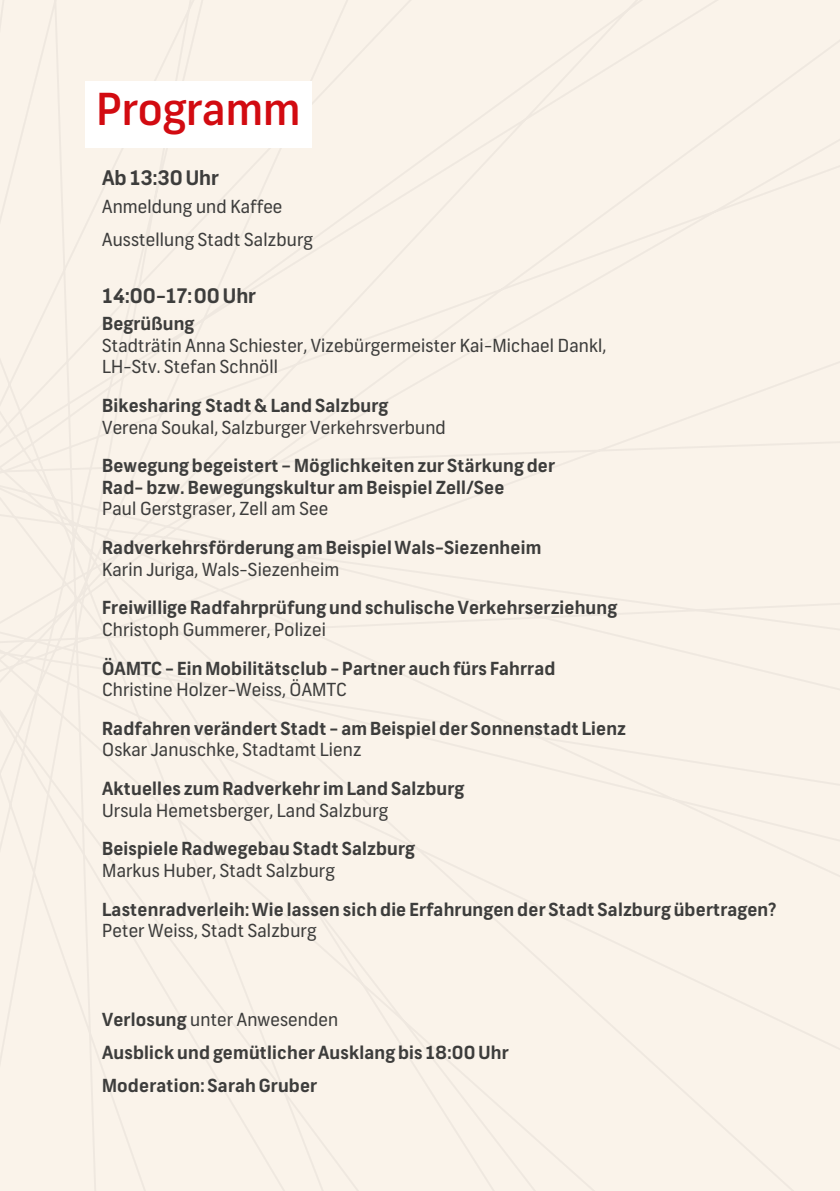
<style>
.page{position:relative;width:840px;height:1191px;background:#fff}
.page>*{position:absolute;margin:0;border:0;box-sizing:border-box;transform-origin:0 0}
.t1{font:500 44px "Frank";color:#d20b11}
.t2{font:700 20px "Frank";color:#3d3d3c}
.t3{font:700 18px/33px "Frank";letter-spacing:.01em;color:#3d3d3c}
.t4{font:18px/33px "Frank";letter-spacing:.01em;color:#3d3d3c}
.s1{font-weight:400}
</style>
<div class="page">
<div style="left:0;top:0;width:839px;height:1191px;background:#faf3ea"></div>
<div style="left:85px;top:81px;width:226px;height:67px;background:#fff"></div>
<h1 class="t1" style="left:96px;top:83px;width:205px">Programm</h1>
<p class="t2" style="left:102px;top:166px;width:118px">Ab 13:30 Uhr</p>
<p class="t4" style="left:102px;top:190px;width:212px">Anmeldung und Kaffee<br>Ausstellung Stadt Salzburg</p>
<p class="t2" style="left:102px;top:283px;width:155px">14:00-17:00 Uhr</p>
<p class="t3" style="left:102px;top:308px;width:94px">Begrüßung</p>
<p class="t4" style="left:102px;top:335px;width:505px;line-height:21.6px">Stadträtin Anna Schiester, Vizebürgermeister Kai-Michael Dankl,<br>LH-Stv. Stefan Schnöll</p>
<p class="t3" style="left:102px;top:390px;width:287px">Bikesharing Stadt &amp; Land Salzburg</p>
<p class="t4" style="left:102px;top:411px;width:345px">Verena Soukal, Salzburger Verkehrsverbund</p>
<p class="t3" style="left:102px;top:456px;width:454px;line-height:21.6px">Bewegung begeistert – Möglichkeiten zur Stärkung der<br>Rad- bzw. Bewegungskultur am Beispiel Zell/See</p>
<p class="t4" style="left:102px;top:493px;width:227px">Paul Gerstgraser, Zell am See</p>
<p class="t3" style="left:102px;top:532px;width:440px">Radverkehrsförderung am Beispiel Wals-Siezenheim</p>
<p class="t4" style="left:102px;top:553px;width:238px">Karin Juriga, Wals-Siezenheim</p>
<p class="t3" style="left:102px;top:592px;width:516px">Freiwillige Radfahrprüfung und schulische Verkehrserziehung</p>
<p class="t4" style="left:102px;top:613px;width:225px">Christoph Gummerer, Polizei</p>
<p class="t3" style="left:102px;top:652px;width:454px">ÖAMTC - Ein Mobilitätsclub - Partner auch fürs Fahrrad</p>
<p class="t4" style="left:102px;top:674px;width:246px">Christine Holzer-Weiss, ÖAMTC</p>
<p class="t3" style="left:102px;top:712px;width:525px">Radfahren verändert Stadt - am Beispiel der Sonnenstadt Lienz</p>
<p class="t4" style="left:102px;top:734px;width:261px">Oskar Januschke, Stadtamt Lienz</p>
<p class="t3" style="left:102px;top:773px;width:363px">Aktuelles zum Radverkehr im Land Salzburg</p>
<p class="t4" style="left:102px;top:794px;width:287px">Ursula Hemetsberger, Land Salzburg</p>
<p class="t3" style="left:102px;top:833px;width:314px">Beispiele Radwegebau Stadt Salzburg</p>
<p class="t4" style="left:102px;top:854px;width:234px">Markus Huber, Stadt Salzburg</p>
<p class="t3" style="left:102px;top:893px;width:675px">Lastenradverleih: Wie lassen sich die Erfahrungen der Stadt Salzburg übertragen?</p>
<p class="t4" style="left:102px;top:914px;width:216px">Peter Weiss, Stadt Salzburg</p>
<p class="t3" style="left:102px;top:1003px;width:408px">Verlosung <span class="s1">unter Anwesenden<br></span>Ausblick und gemütlicher Ausklang bis 18:00 Uhr<br>Moderation: Sarah Gruber</p>
</div>
